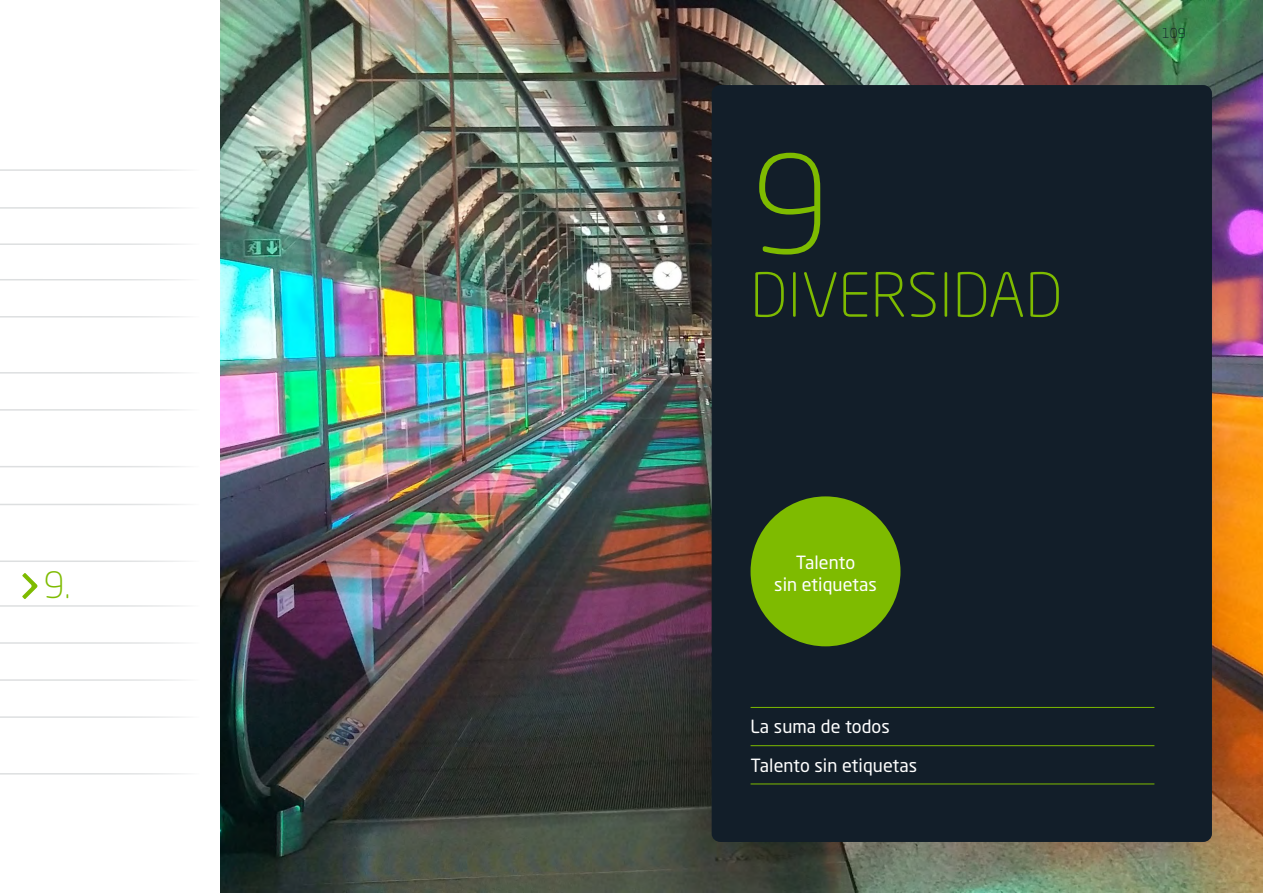
<style>
.page{position:relative;width:1263px;height:893px;background:#fff}
.page>*{position:absolute;margin:0;border:0;box-sizing:border-box;transform-origin:0 0}
.t1{font:300 135px "Neo Sans Std";color:#7ebb00}
.t2{font:300 60px "Neo Sans Std";letter-spacing:.005em;color:#7ebb00}
.t3{font:300 36px "Neo Sans Std";color:#7ebb00}
.t4{font:18px/21.6px "Neo Sans Std";letter-spacing:.005em;color:#fff;text-align:center}
.t5{font:300 13.5px "Neo Sans Std";color:#121e29}
</style>
<div class="page">
<hr style="left:0;top:207px;width:199px;height:2px;background:#dddfe0">
<hr style="left:0;top:243px;width:199px;height:2px;background:#dddfe0">
<hr style="left:0;top:279px;width:199px;height:1px;background:#dddfe0">
<hr style="left:0;top:316px;width:199px;height:2px;background:#dddfe0">
<hr style="left:0;top:372px;width:199px;height:2px;background:#dddfe0">
<hr style="left:0;top:409px;width:199px;height:2px;background:#dddfe0">
<hr style="left:0;top:466px;width:199px;height:1px;background:#dddfe0">
<hr style="left:0;top:504px;width:199px;height:1px;background:#dddfe0">
<hr style="left:0;top:560px;width:199px;height:2px;background:#dddfe0">
<hr style="left:0;top:605px;width:199px;height:2px;background:#dddfe0">
<hr style="left:0;top:642px;width:199px;height:2px;background:#dddfe0">
<hr style="left:0;top:679px;width:199px;height:2px;background:#dddfe0">
<hr style="left:0;top:716px;width:199px;height:2px;background:#dddfe0">
<hr style="left:0;top:773px;width:199px;height:2px;background:#dddfe0">
<hr style="left:0;top:169px;width:199px;height:2px;background:#dddfe0">
<svg style="left:22px;top:573px;width:16px;height:26px"></svg>
<img style="left:221px;top:0;width:1042px;height:893px">
<div style="left:712px;top:85px;width:500px;height:757px;background:#121e29;border-radius:8px"></div>
<div style="left:750px;top:496px;width:150px;height:150px;background:#7ebb00;border-radius:50%"></div>
<hr style="left:750px;top:707px;width:404px;height:1px;background:#7ebb00">
<hr style="left:750px;top:745px;width:404px;height:1px;background:#7ebb00">
<hr style="left:750px;top:784px;width:404px;height:1px;background:#7ebb00">
<h3 class="t3" style="left:44px;top:563px;width:28px">9.</h3>
<h1 class="t1" style="left:750px;top:124px;width:80px">9</h1>
<h2 class="t2" style="left:750px;top:259px;width:313px">DIVERSIDAD</h2>
<p class="t4" style="left:774px;top:551px;width:104px">Talento<br>sin etiquetas</p>
<p class="t4" style="left:750px;top:707px;width:168px;line-height:38.2px;text-align:left">La suma de todos<br>Talento sin etiquetas</p>
<p class="t5" style="left:1162px;top:25px;width:25px">109</p>
</div>
